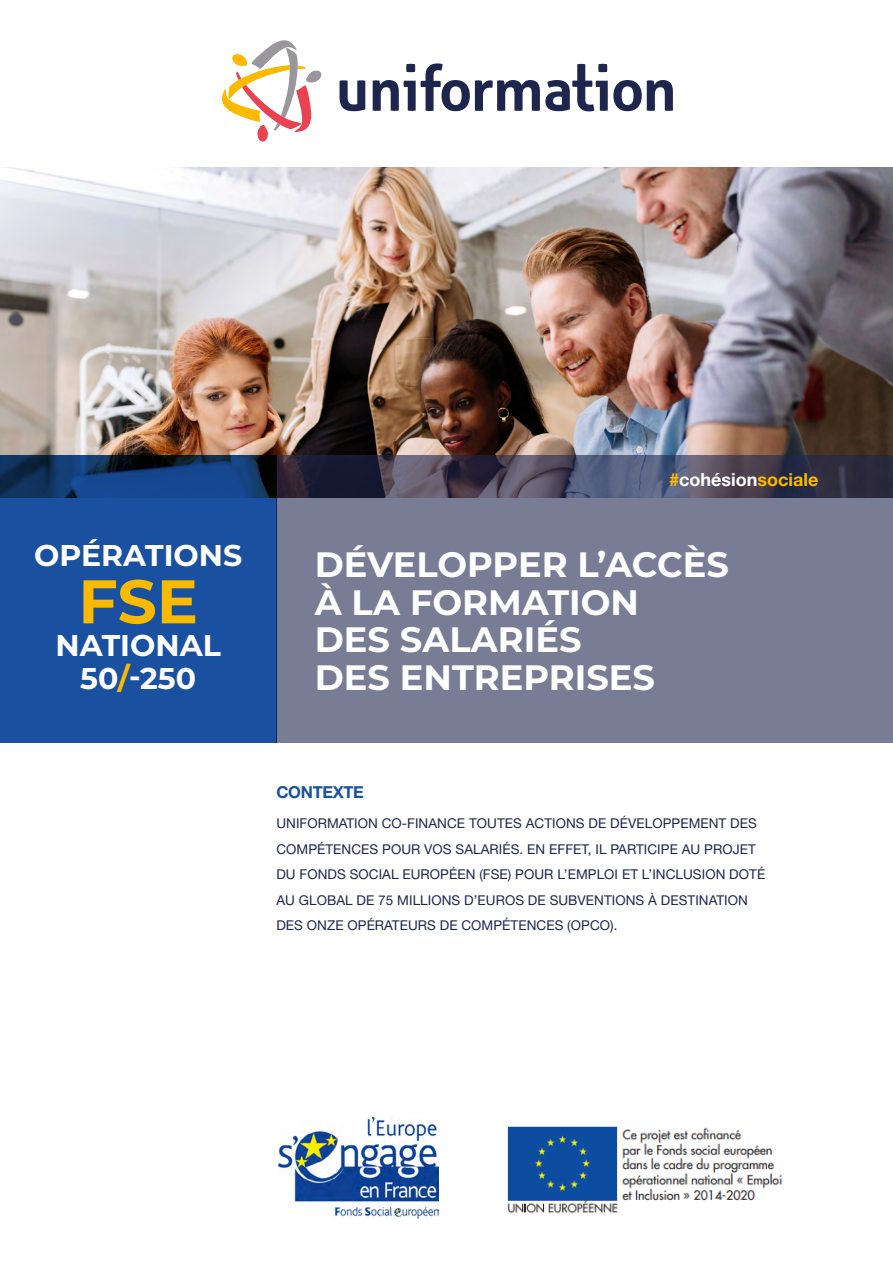
<style>
.page{position:relative;width:893px;height:1263px;background:#fff}
.page>*{position:absolute;margin:0;border:0;box-sizing:border-box;transform-origin:0 0}
.t1{font:700 61.5px "Montserrat";color:#fbba00}
.t2{font:700 35.25px/37.5px "Montserrat";color:#fff}
.t3{font:700 30px/33px "Montserrat";color:#fff;text-align:center}
.t4{font:700 18px "Helvetica Neue LT Std";color:#fbba00}
.t5{font:700 16.5px "Helvetica Neue LT Std";letter-spacing:-.02em;color:#1951a0}
.t6{font:13.5px/25.5px "Helvetica Neue LT Std";letter-spacing:.005em;color:#1e264e}
.s1{color:#fbba00}
.s2{color:#fff}
</style>
<div class="page">
<img style="left:0;top:168px;width:893px;height:287px">
<svg style="left:276px;top:455px;width:617px;height:287px;background:#6f738a"></svg>
<svg style="left:222px;top:40px;width:99px;height:102px"></svg>
<svg style="left:340px;top:80px;width:25px;height:31px"></svg>
<svg style="left:373px;top:63px;width:300px;height:48px"></svg>
<div style="left:0;top:455px;width:276px;height:287px;background:#1951a0"></div>
<img style="left:278px;top:1117px;width:161px;height:101px">
<img style="left:507px;top:1126px;width:276px;height:88px">
<h3 class="t3" style="left:34px;top:537px;width:210px">OPÉRATIONS</h3>
<h1 class="t1" style="left:78px;top:557px;width:121px">FSE</h1>
<h3 class="t3" style="left:56px;top:628px;width:167px">NATIONAL<br>50<span class="s1">/</span>-250</h3>
<h3 class="t4" style="left:669px;top:469px;width:151px">#<span class="s2">cohésion</span>sociale</h3>
<h2 class="t2" style="left:315px;top:544px;width:416px">DÉVELOPPER L’ACCÈS<br>À LA FORMATION<br>DES SALARIÉS<br>DES ENTREPRISES</h2>
<p class="t5" style="left:276px;top:782px;width:89px">CONTEXTE</p>
<p class="t6" style="left:276px;top:810px;width:490px">UNIFORMATION CO-FINANCE TOUTES ACTIONS DE DÉVELOPPEMENT DES COMPÉTENCES POUR VOS SALARIÉS. EN EFFET, IL PARTICIPE AU PROJET DU FONDS SOCIAL EUROPÉEN (FSE) POUR L’EMPLOI ET L’INCLUSION DOTÉ AU GLOBAL DE 75 MILLIONS D’EUROS DE SUBVENTIONS À DESTINATION DES ONZE OPÉRATEURS DE COMPÉTENCES (OPCO).</p>
</div>
